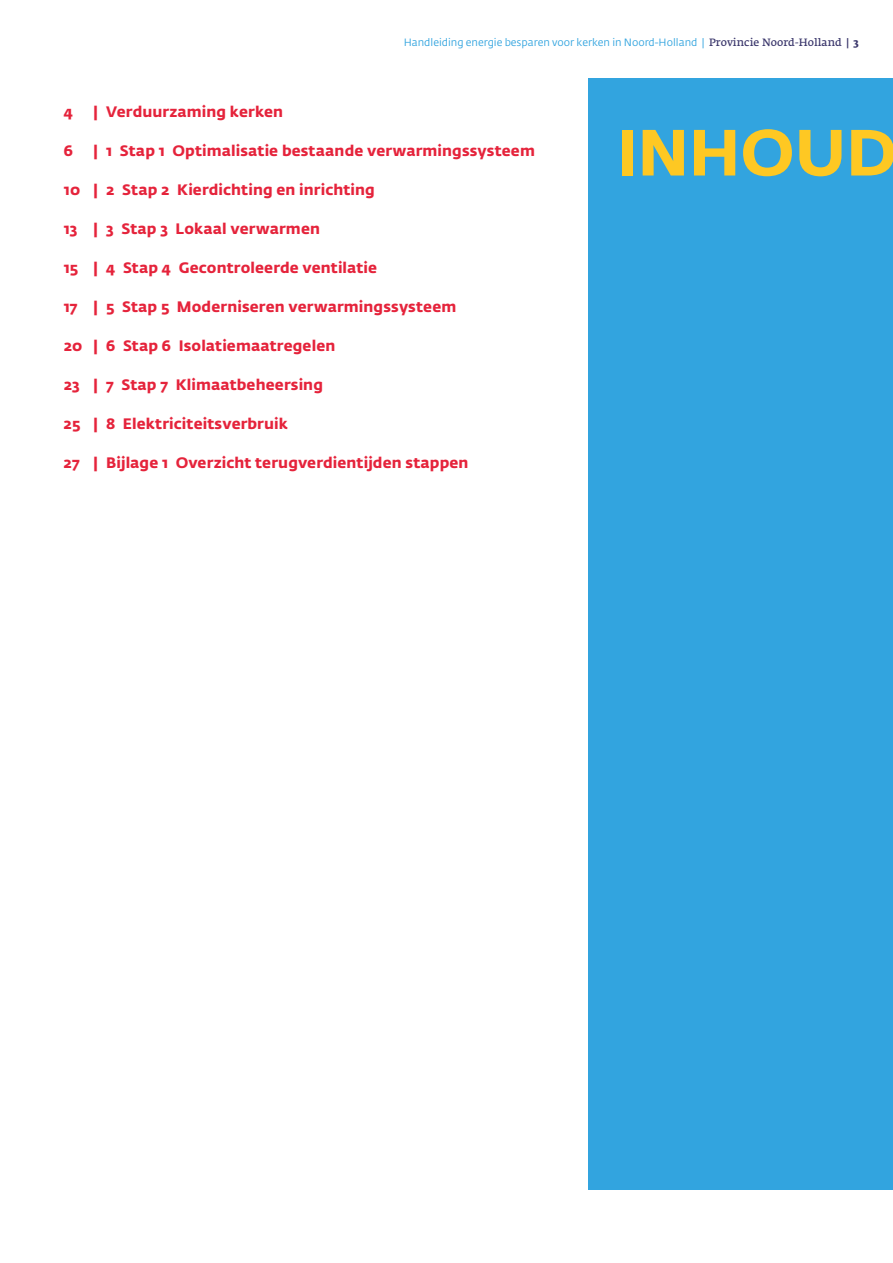
<style>
.page{position:relative;width:893px;height:1263px;background:#fff}
.page>*{position:absolute;margin:0;border:0;box-sizing:border-box;transform-origin:0 0}
.t1{font:700 64.5px "Fedra Sans Std";color:#fec823}
.t2{font:700 15px "Fedra Sans Std";letter-spacing:.005em;color:#e5233b}
.t3{font:10.5px "Fedra Sans Std";color:#32a4df}
.s1{font-family:"Fedra Serif A Std";font-weight:600;color:#3a366b}
.s2{font-family:"Fedra Serif A Std";font-weight:700;color:#3a366b}
</style>
<div class="page">
<div style="left:588px;top:78px;width:305px;height:1112px;background:#32a4df"></div>
<p class="t3" style="left:404px;top:36px;width:457px">Handleiding energie besparen voor kerken in Noord-Holland | <span class="s1">Provincie Noord-Holland</span> <span class="s2">| 3</span></p>
<p class="t2" style="left:64px;top:102px;width:11px">4</p>
<p class="t2" style="left:94px;top:102px;width:191px">| Verduurzaming kerken</p>
<p class="t2" style="left:64px;top:141px;width:11px">6</p>
<p class="t2" style="left:94px;top:141px;width:443px">| 1 Stap 1 Optimalisatie bestaande verwarmingssysteem</p>
<p class="t2" style="left:64px;top:180px;width:313px">10 | 2 Stap 2 Kierdichting en inrichting</p>
<p class="t2" style="left:64px;top:219px;width:258px">13 | 3 Stap 3 Lokaal verwarmen</p>
<p class="t2" style="left:64px;top:258px;width:315px">15 | 4 Stap 4 Gecontroleerde ventilatie</p>
<p class="t2" style="left:64px;top:297px;width:394px">17 | 5 Stap 5 Moderniseren verwarmingssysteem</p>
<p class="t2" style="left:64px;top:336px;width:273px">20 | 6 Stap 6 Isolatiemaatregelen</p>
<p class="t2" style="left:64px;top:375px;width:261px">23 | 7 Stap 7 Klimaatbeheersing</p>
<p class="t2" style="left:64px;top:414px;width:225px">25 | 8 Elektriciteitsverbruik</p>
<p class="t2" style="left:64px;top:453px;width:406px">27 | Bijlage 1 Overzicht terugverdientijden stappen</p>
<h1 class="t1" style="left:617px;top:111px;width:282px">INHOUD</h1>
</div>
